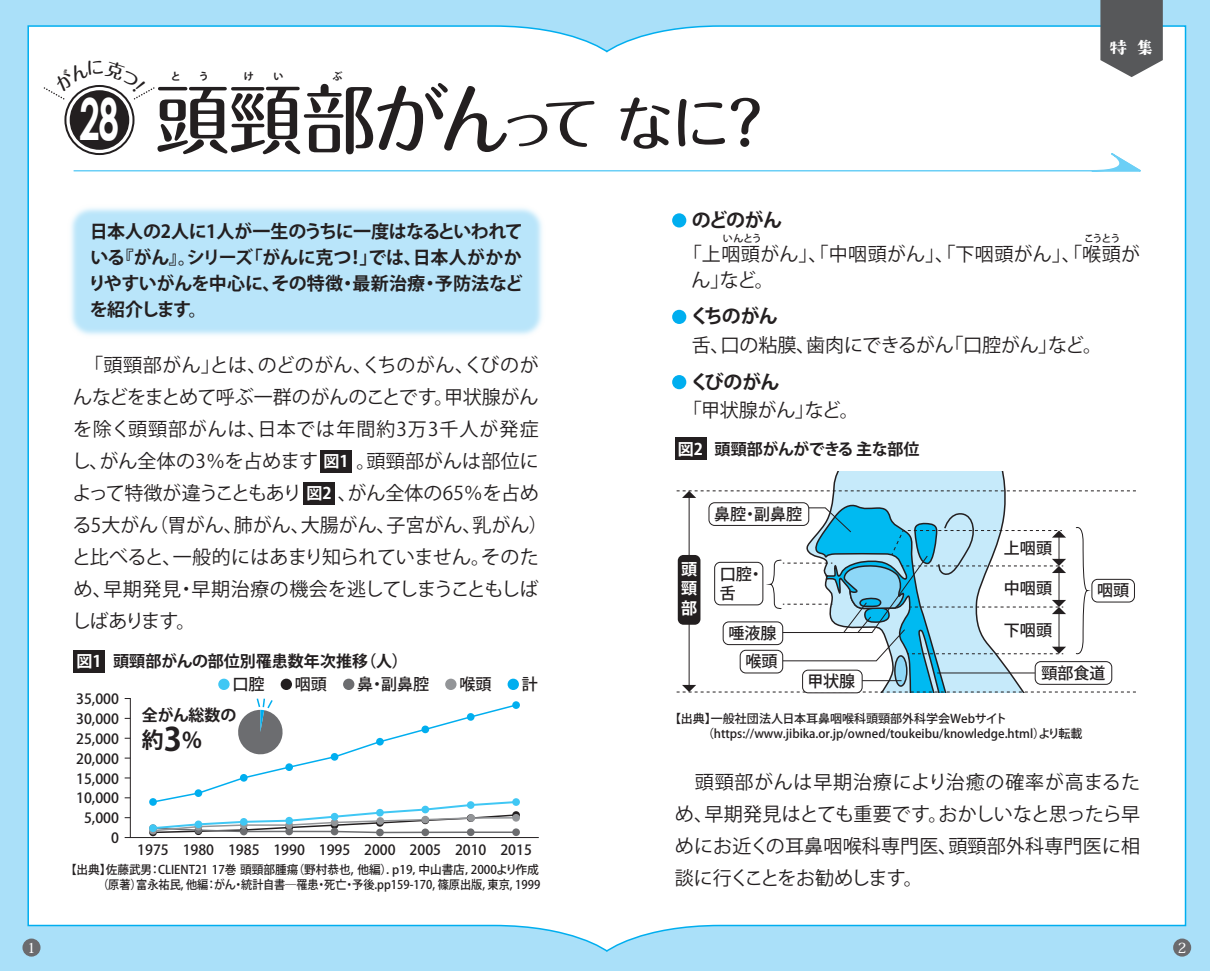
<style>
.page{position:relative;width:1210px;height:971px;background:#fff}
.page>*{position:absolute;margin:0;border:0;box-sizing:border-box;transform-origin:0 0}
.t1{font:500 76px "Maru Fo Pro";letter-spacing:-.025em;color:#231f20}
.t2{font:700 58px "Century Gothic";color:#fff;scale:.63 1}
.t3{font:700 22px "Koz Go Pro";color:#231f20}
.t4{font:19px/32px "Koz Go Pro";color:#231f20}
.t5{font:19px/34.2px "Koz Go Pro";letter-spacing:.025em;color:#231f20}
.t6{font:700 18px/26px "Koz Go Pro";letter-spacing:-.02em;color:#231f20;text-align:justify}
.t7{font:18px "DS ayumin";color:#fff}
.t8{font:500 16px/18px "Koz Go Pro";color:#231f20}
.t9{font:700 16px "Koz Go Pro";color:#231f20}
.t10{font:700 16px "Koz Go Pro";letter-spacing:-.02em;color:#231f20}
.t11{font:700 16px/19.2px "Koz Go Pro";color:#fff}
.t12{font:500 14px/19.8px "Koz Go Pro";color:#231f20;text-align:right}
.t13{font:500 14px "Koz Min Pr 6 N";color:#fff}
.t14{font:500 12px/15px "Koz Go Pro";color:#231f20;text-align:center}
.t15{font:700 10px "Koz Go Pro";color:#231f20}
.t16{font:500 10px "Koz Go Pro";letter-spacing:-.11em;color:#231f20}
.s1{font-size:60px}
.s2{font-size:32px}
.s3{font-weight:700}
.s4{color:#fff}
</style>
<div class="page">
<div style="left:0;top:0;width:1209px;height:970px;background:#aae0f9"></div>
<div style="left:27px;top:25px;width:1159px;height:927px;background:#fff"></div>
<svg style="left:124px;top:697px;width:415px;height:141px;background:#ededed"></svg>
<div style="left:149px;top:797px;width:8px;height:8px;border:2px solid #00aeef;border-radius:50%"></div>
<div style="left:512px;top:701px;width:8px;height:7px;border:2px solid #00aeef;border-radius:50%"></div>
<svg style="left:805px;top:471px;width:224px;height:19px;background:#d1ecf8"></svg>
<svg style="left:1100px;top:0;width:62px;height:77px;background:#696a6c"></svg>
<svg style="left:676px;top:490px;width:461px;height:202px;background:#cce5ee"></svg>
<div style="left:1091px;top:579px;width:43px;height:22px;background:#fff;border-radius:6px"></div>
<div style="left:1091px;top:578px;width:43px;height:24px;border:1px solid #231f20;border-radius:6px"></div>
<div style="left:740px;top:650px;width:42px;height:22px;background:#fff;border-radius:6px"></div>
<div style="left:739px;top:649px;width:44px;height:24px;border:1px solid #231f20;border-radius:6px"></div>
<div style="left:709px;top:502px;width:99px;height:23px;background:#fff;border-radius:6px"></div>
<div style="left:708px;top:502px;width:101px;height:23px;border:1px solid #231f20;border-radius:6px"></div>
<div style="left:723px;top:621px;width:59px;height:23px;background:#fff;border-radius:6px"></div>
<div style="left:722px;top:621px;width:61px;height:23px;border:1px solid #231f20;border-radius:6px"></div>
<div style="left:802px;top:669px;width:60px;height:23px;background:#fff;border-radius:6px"></div>
<div style="left:802px;top:669px;width:60px;height:24px;border:1px solid #231f20;border-radius:6px"></div>
<div style="left:714px;top:562px;width:48px;height:42px;background:#fff;border-radius:6px"></div>
<div style="left:714px;top:561px;width:49px;height:44px;border:1px solid #231f20;border-radius:6px"></div>
<div style="left:1034px;top:661px;width:77px;height:23px;background:#fff;border-radius:6px"></div>
<div style="left:1034px;top:660px;width:78px;height:24px;border:1px solid #231f20;border-radius:6px"></div>
<div style="left:64px;top:85px;width:70px;height:70px;border:2px solid #231f20;border-radius:50%"></div>
<div style="left:70px;top:90px;width:59px;height:60px;background:#231f20;border-radius:50%"></div>
<img style="left:27px;top:138px;width:584px;height:266px">
<svg style="left:72px;top:152px;width:1073px;height:20px;background:#f1fafd"></svg>
<div style="left:672px;top:213px;width:14px;height:14px;background:#00aeef;border-radius:50%"></div>
<div style="left:672px;top:309px;width:14px;height:15px;background:#00aeef;border-radius:50%"></div>
<div style="left:672px;top:375px;width:14px;height:14px;background:#00aeef;border-radius:50%"></div>
<div style="left:320px;top:450px;width:31px;height:22px;background:#231f20"></div>
<div style="left:303px;top:481px;width:31px;height:23px;background:#231f20"></div>
<div style="left:74px;top:650px;width:31px;height:22px;background:#231f20"></div>
<div style="left:674px;top:437px;width:32px;height:23px;background:#231f20"></div>
<div style="left:218px;top:678px;width:11px;height:11px;background:#40c7f4;border-radius:50%"></div>
<div style="left:280px;top:678px;width:12px;height:11px;background:#231f20;border-radius:50%"></div>
<div style="left:343px;top:678px;width:11px;height:11px;background:#6c6d70;border-radius:50%"></div>
<div style="left:445px;top:678px;width:11px;height:11px;background:#939598;border-radius:50%"></div>
<div style="left:507px;top:678px;width:12px;height:11px;background:#00aeef;border-radius:50%"></div>
<div style="left:376px;top:828px;width:8px;height:8px;border:2px solid #6c6d70;border-radius:50%"></div>
<div style="left:512px;top:828px;width:8px;height:7px;border:2px solid #6c6d70;border-radius:50%"></div>
<div style="left:149px;top:826px;width:8px;height:8px;border:2px solid #939598;border-radius:50%"></div>
<div style="left:512px;top:813px;width:8px;height:8px;border:2px solid #939598;border-radius:50%"></div>
<div style="left:149px;top:824px;width:8px;height:7px;border:2px solid #40c7f4;border-radius:50%"></div>
<div style="left:512px;top:797px;width:8px;height:8px;border:2px solid #40c7f4;border-radius:50%"></div>
<div style="left:677px;top:554px;width:23px;height:70px;background:#231f20;border-radius:6px"></div>
<svg style="left:150px;top:696px;width:369px;height:139px;background:#ecf2f4"></svg>
<div style="left:22px;top:938px;width:19px;height:18px;background:#6b6b6e;border-radius:50%"></div>
<div style="left:1172px;top:938px;width:18px;height:18px;background:#6b6b6e;border-radius:50%"></div>
<svg style="left:44px;top:59px;width:111px;height:40px;background:#eaeaea"></svg>
<p class="t2" style="left:79px;top:82px;width:64px">28</p>
<p class="t15" style="left:171px;top:70px;width:39px">と　　う</p>
<p class="t15" style="left:244px;top:70px;width:41px">け　　い</p>
<p class="t15" style="left:332px;top:70px;width:11px">ぶ</p>
<p class="t1" style="left:155px;top:59px;width:621px">頭頸部がん<span class="s1">って なに？</span></p>
<p class="t7" style="left:1108px;top:38px;width:46px">特 集</p>
<p class="t6" style="left:88px;top:219px;width:436px">日本人の2人に1人が一生のうちに一度はなるといわれている『がん』。シリーズ「がんに克つ！」では、日本人がかかりやすいがんを中心に、その特徴・最新治療・予防法などを紹介します。</p>
<p class="t4" style="left:72px;top:349px;width:477px">　「頭頸部がん」とは、のどのがん、くちのがん、くびのがんなどをまとめて呼ぶ一群のがんのことです。甲状腺がんを除く頭頸部がんは、日本では年間約3万3千人が発症し、がん全体の3％を占めます　　。頭頸部がんは部位によって特徴が違うこともあり　　、がん全体の65％を占める5大がん（胃がん、肺がん、大腸がん、子宮がん、乳がん）と比べると、一般的にはあまり知られていません。そのため、早期発見・早期治療の機会を逃してしまうこともしばしばあります。</p>
<p class="t11" style="left:306px;top:446px;width:44px;line-height:31.8px;text-indent:17px">図1図2</p>
<p class="t9" style="left:113px;top:651px;width:296px">頭頸部がんの部位別罹患数年次推移（人）</p>
<p class="t9" style="left:142px;top:704px;width:96px">全がん総数の</p>
<p class="t3" style="left:142px;top:725px;width:62px">約<span class="s2">3</span>%</p>
<p class="t11" style="left:77px;top:652px;width:27px">図1</p>
<p class="t8" style="left:232px;top:675px;width:33px">口腔</p>
<p class="t8" style="left:295px;top:675px;width:33px">咽頭</p>
<p class="t8" style="left:357px;top:675px;width:73px">鼻・副鼻腔</p>
<p class="t8" style="left:459px;top:675px;width:33px">喉頭</p>
<p class="t8" style="left:521px;top:675px;width:17px">計</p>
<p class="t12" style="left:76px;top:689px;width:44px">35,000</p>
<p class="t12" style="left:76px;top:709px;width:44px">30,000<br>25,000<br>20,000<br>15,000<br>10,000<br>5,000<br>0</p>
<p class="t14" style="left:65px;top:862px;width:476px">【出典】佐藤武男：CLIENT21 17巻 頭頸部腫瘍（野村恭也, 他編）．p19，中山書店，2000より作成　　（原著）富永祐民, 他編：がん・統計自書―罹患・死亡・予後.pp159-170, 篠原出版, 東京, 1999</p>
<p class="t12" style="left:137px;top:839px;width:396px">1975 1980 1985 1990 1995 2000 2005 2010 2015</p>
<p class="t5" style="left:682px;top:203px;width:459px;text-indent:9px"><span class="s3">のどのがん<br></span>「上咽頭がん」、「中咽頭がん」、「下咽頭がん」、「喉頭が</p>
<p class="t4" style="left:690px;top:262px;width:89px;line-height:36.2px">ん」など。<span class="s3">くちのがん</span></p>
<p class="t4" style="left:690px;top:327px;width:413px;line-height:36.6px">舌、口の粘膜、歯肉にできるがん「口腔がん」など。<span class="s3">くびのがん</span></p>
<p class="t4" style="left:682px;top:394px;width:177px">「甲状腺がん」など。</p>
<p class="t16" style="left:722px;top:231px;width:41px">いんとう</p>
<p class="t16" style="left:1083px;top:231px;width:38px">こうとう</p>
<p class="t10" style="left:678px;top:438px;width:259px"><span class="s4">図2</span> 頭頸部がんができる 主な部位　</p>
<p class="t11" style="left:681px;top:560px;width:17px;text-align:justify">頭頸部</p>
<p class="t8" style="left:714px;top:505px;width:89px">鼻腔・副鼻腔</p>
<p class="t8" style="left:719px;top:566px;width:45px">口腔・舌</p>
<p class="t8" style="left:728px;top:624px;width:49px">唾液腺</p>
<p class="t8" style="left:745px;top:653px;width:33px">喉頭</p>
<p class="t8" style="left:807px;top:672px;width:49px">甲状腺</p>
<p class="t8" style="left:1003px;top:539px;width:49px">上咽頭</p>
<p class="t8" style="left:1003px;top:579px;width:49px">中咽頭</p>
<p class="t8" style="left:1003px;top:621px;width:49px">下咽頭</p>
<p class="t8" style="left:1096px;top:582px;width:33px">咽頭</p>
<p class="t8" style="left:1041px;top:664px;width:65px">頸部食道</p>
<p class="t14" style="left:674px;top:711px;width:409px;text-align:left;text-indent:-6px">【出典】一般社団法人日本耳鼻咽喉科頭頸部外科学会Webサイト<br>　　（https://www.jibika.or.jp/owned/toukeibu/knowledge.html）より転載</p>
<p class="t4" style="left:675px;top:766px;width:466px;text-align:justify">　頭頸部がんは早期治療により治癒の確率が高まるため、早期発見はとても重要です。おかしいなと思ったら早めにお近くの耳鼻咽喉科専門医、頭頸部外科専門医に相談に行くことをお勧めします。</p>
<p class="t13" style="left:27px;top:939px;width:10px">1</p>
<p class="t13" style="left:1177px;top:939px;width:10px">2</p>
</div>
